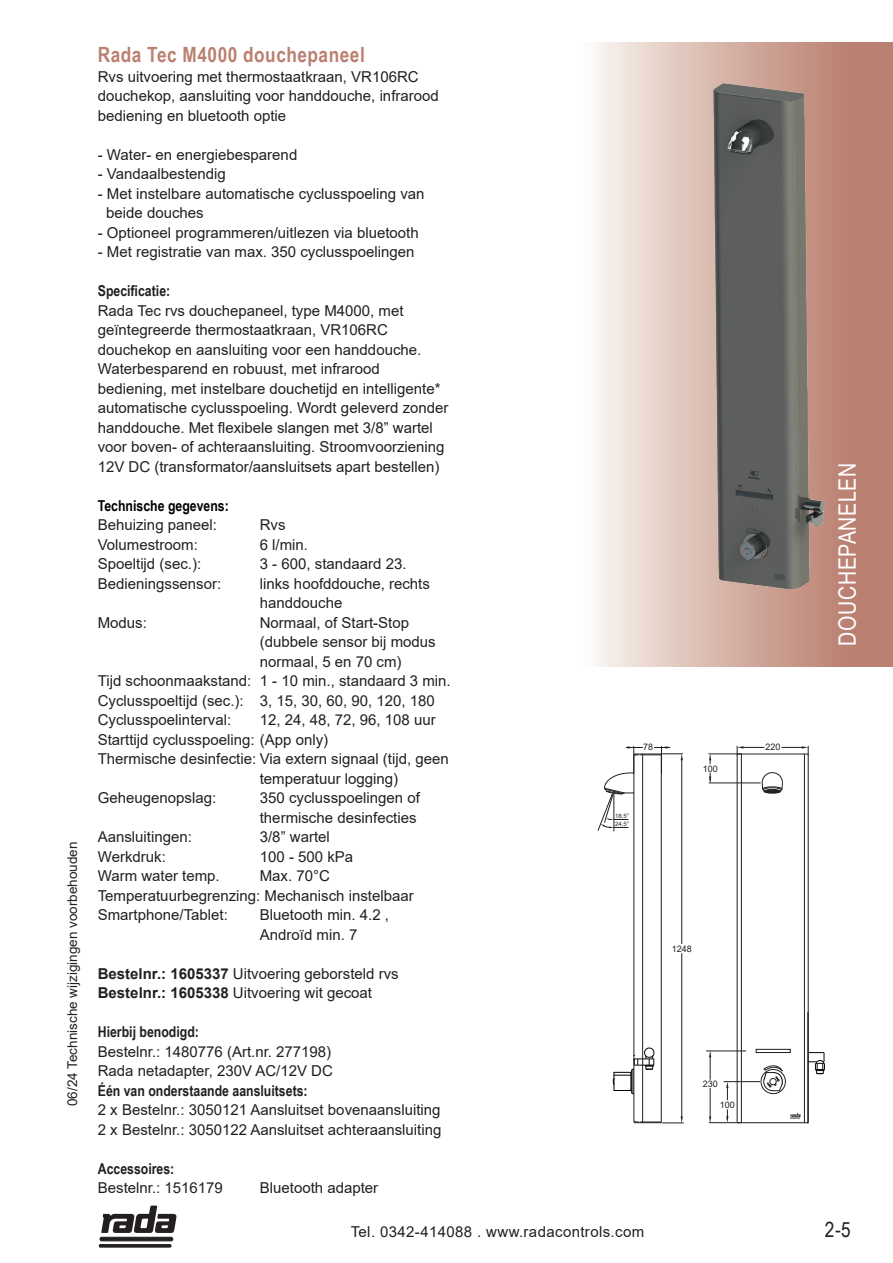
<style>
.page{position:relative;width:893px;height:1263px;background:#fff}
.page>*{position:absolute;margin:0;border:0;box-sizing:border-box;transform-origin:0 0}
.t1{font:24px "Arial Narrow";letter-spacing:.025em;color:#fff}
.t2{font:700 21px "Arial Narrow";letter-spacing:.025em;color:#ba8071}
.t3{font:21px "Arial Narrow";color:#231f20}
.t4{font:15px/19.5px "Arial";color:#231f20}
.t5{font:700 15px "Arial Narrow";color:#231f20}
.t6{font:15px "Arial";letter-spacing:.025em;color:#231f20}
.t7{font:700 15px "Arial Narrow";color:#000}
.t8{font:13.5px "Arial";color:#231f20}
.t9{font:9px "Arial";color:#231f20}
.t10{font:7.5px "Myriad Pro";color:#231f20}
.t11{font:6px/8.1px "Arial";color:#231f20}
.s1{font-weight:700}
</style>
<div class="page">
<svg style="left:595px;top:43px;width:298px;height:623px;background:#d7b5ab"></svg>
<div style="left:100px;top:1237px;width:73px;height:4px;background:#2c2829;border:1px solid #231f20;border-radius:2px"></div>
<hr style="left:99px;top:1244px;width:73px;height:3px;background:#231f20;border-radius:2px">
<svg style="left:101px;top:1205px;width:75px;height:28px"></svg>
<hr style="left:738px;top:754px;width:69px;height:1px;background:#231f20">
<hr style="left:737px;top:755px;width:1px;height:367px;background:#231f20">
<hr style="left:808px;top:755px;width:1px;height:367px;background:#231f20">
<hr style="left:738px;top:1122px;width:69px;height:1px;background:#231f20">
<hr style="left:741px;top:754px;width:1px;height:369px;background:#231f20">
<hr style="left:804px;top:754px;width:1px;height:369px;background:#231f20">
<hr style="left:634px;top:755px;width:1px;height:367px;background:#231f20">
<hr style="left:661px;top:754px;width:1px;height:369px;background:#231f20">
<hr style="left:642px;top:754px;width:1px;height:369px;background:#231f20">
<svg style="left:761px;top:772px;width:22px;height:21px"></svg>
<svg style="left:737px;top:746px;width:27px;height:10px"></svg>
<svg style="left:782px;top:746px;width:27px;height:10px"></svg>
<svg style="left:709px;top:755px;width:2px;height:9px"></svg>
<hr style="left:709px;top:754px;width:32px;height:1px;background:#231f20">
<hr style="left:709px;top:783px;width:52px;height:1px;background:#231f20">
<svg style="left:709px;top:773px;width:2px;height:10px"></svg>
<hr style="left:723px;top:1081px;width:37px;height:1px;background:#231f20">
<hr style="left:706px;top:1051px;width:40px;height:1px;background:#231f20">
<hr style="left:709px;top:1122px;width:32px;height:1px;background:#231f20">
<svg style="left:726px;top:1082px;width:2px;height:18px"></svg>
<svg style="left:726px;top:1109px;width:2px;height:13px"></svg>
<svg style="left:709px;top:1051px;width:2px;height:29px"></svg>
<hr style="left:710px;top:1088px;width:1px;height:30px;background:#231f20">
<svg style="left:709px;top:1116px;width:2px;height:7px"></svg>
<hr style="left:681px;top:759px;width:1px;height:185px;background:#231f20">
<hr style="left:681px;top:953px;width:1px;height:165px;background:#231f20">
<svg style="left:633px;top:1116px;width:51px;height:8px"></svg>
<div style="left:761px;top:1069px;width:24px;height:25px;border:1px solid #231f20;border-radius:50%"></div>
<svg style="left:790px;top:1113px;width:11px;height:6px"></svg>
<svg style="left:598px;top:746px;width:85px;height:85px"></svg>
<div style="left:756px;top:1049px;width:34px;height:4px;border:1px solid #231f20"></div>
<svg style="left:762px;top:1065px;width:21px;height:26px"></svg>
<hr style="left:808px;top:1012px;width:1px;height:111px;background:#06080c">
<svg style="left:808px;top:1052px;width:17px;height:22px"></svg>
<svg style="left:612px;top:1048px;width:42px;height:46px"></svg>
<img style="left:713px;top:81px;width:112px;height:508px">
<p class="t8" style="left:63px;top:1106px;width:266px;rotate:-90deg">06/24 Technische wijzigingen voorbehouden</p>
<h2 class="t2" style="left:98px;top:39px;width:268px">Rada Tec M4000 douchepaneel</h2>
<p class="t4" style="left:98px;top:66px;width:343px">Rvs uitvoering met thermostaatkraan, VR106RC douchekop, aansluiting voor handdouche, infrarood bediening en bluetooth optie</p>
<p class="t4" style="left:98px;top:144px;width:201px">- Water- en energiebesparend</p>
<p class="t4" style="left:98px;top:164px;width:130px">- Vandaalbestendig</p>
<p class="t4" style="left:106px;top:183px;width:320px;text-indent:-8px">- Met instelbare automatische cyclusspoeling van beide douches</p>
<p class="t4" style="left:98px;top:222px;width:322px">- Optioneel programmeren/uitlezen via bluetooth</p>
<p class="t4" style="left:98px;top:242px;width:318px">- Met registratie van max. 350 cyclusspoelingen</p>
<p class="t5" style="left:98px;top:279px;width:74px">Specificatie:</p>
<p class="t4" style="left:98px;top:300px;width:352px">Rada Tec rvs douchepaneel, type M4000, met geïntegreerde thermostaatkraan, VR106RC douchekop en aansluiting voor een handdouche.<br>Waterbesparend en robuust, met infrarood bediening, met instelbare douchetijd en intelligente* automatische cyclusspoeling. Wordt geleverd zonder handdouche. Met flexibele slangen met 3/8” wartel voor boven- of achteraansluiting. Stroomvoorziening 12V DC (transformator/aansluitsets apart bestellen)</p>
<p class="t7" style="left:98px;top:494px;width:133px">Technische gegevens:</p>
<p class="t4" style="left:98px;top:515px;width:121px">Behuizing paneel:</p>
<p class="t4" style="left:260px;top:515px;width:27px">Rvs</p>
<p class="t4" style="left:98px;top:534px;width:102px">Volumestroom:</p>
<p class="t4" style="left:260px;top:534px;width:50px">6 l/min.</p>
<p class="t4" style="left:98px;top:554px;width:105px">Spoeltijd (sec.):</p>
<p class="t4" style="left:260px;top:554px;width:148px">3 - 600, standaard 23.</p>
<p class="t4" style="left:98px;top:573px;width:125px">Bedieningssensor:</p>
<p class="t4" style="left:260px;top:573px;width:172px">links hoofddouche, rechts handdouche</p>
<p class="t4" style="left:98px;top:612px;width:51px">Modus:</p>
<p class="t4" style="left:260px;top:612px;width:151px">Normaal, of Start-Stop</p>
<p class="t4" style="left:260px;top:632px;width:177px">(dubbele sensor bij modus</p>
<p class="t4" style="left:260px;top:651px;width:143px">normaal, 5 en 70 cm)</p>
<p class="t4" style="left:98px;top:671px;width:354px">Tijd schoonmaakstand: 1 - 10 min., standaard 3 min.</p>
<p class="t4" style="left:98px;top:690px;width:339px">Cyclusspoeltijd (sec.): 3, 15, 30, 60, 90, 120, 180</p>
<p class="t4" style="left:98px;top:710px;width:135px">Cyclusspoelinterval:</p>
<p class="t4" style="left:260px;top:710px;width:177px">12, 24, 48, 72, 96, 108 uur</p>
<p class="t4" style="left:98px;top:729px;width:232px">Starttijd cyclusspoeling: (App only)</p>
<p class="t4" style="left:98px;top:749px;width:352px">Thermische desinfectie: Via extern signaal (tijd, geen</p>
<p class="t4" style="left:260px;top:768px;width:140px">temperatuur logging)</p>
<p class="t4" style="left:98px;top:788px;width:120px">Geheugenopslag:</p>
<p class="t4" style="left:260px;top:788px;width:162px">350 cyclusspoelingen of thermische desinfecties</p>
<p class="t4" style="left:98px;top:827px;width:96px">Aansluitingen:</p>
<p class="t4" style="left:260px;top:827px;width:72px">3/8” wartel</p>
<p class="t4" style="left:98px;top:846px;width:70px">Werkdruk:</p>
<p class="t4" style="left:260px;top:846px;width:95px">100 - 500 kPa</p>
<p class="t4" style="left:98px;top:866px;width:123px">Warm water temp.</p>
<p class="t4" style="left:98px;top:866px;width:317px;text-indent:162px">Max. 70°C<br>Temperatuurbegrenzing: Mechanisch instelbaar<br>Smartphone/Tablet:</p>
<p class="t4" style="left:260px;top:905px;width:131px">Bluetooth min. 4.2 ,<br>Androïd min. 7</p>
<p class="t4" style="left:98px;top:963px;width:302px"><span class="s1">Bestelnr.: 1605337</span> Uitvoering geborsteld rvs<br><span class="s1">Bestelnr.: 1605338</span> Uitvoering wit gecoat</p>
<p class="t5" style="left:98px;top:1020px;width:103px">Hierbij benodigd:</p>
<p class="t4" style="left:98px;top:1041px;width:237px">Bestelnr.: 1480776 (Art.nr. 277198)<br>Rada netadapter, 230V AC/12V DC</p>
<p class="t5" style="left:98px;top:1079px;width:211px">Één van onderstaande aansluitsets:</p>
<p class="t4" style="left:98px;top:1100px;width:345px">2 x Bestelnr.: 3050121 Aansluitset bovenaansluiting<br>2 x Bestelnr.: 3050122 Aansluitset achteraansluiting</p>
<p class="t5" style="left:98px;top:1157px;width:78px">Accessoires:</p>
<p class="t4" style="left:98px;top:1178px;width:127px">Bestelnr.: 1516179</p>
<p class="t4" style="left:260px;top:1178px;width:120px">Bluetooth adapter</p>
<p class="t9" style="left:643px;top:741px;width:12px">78</p>
<p class="t11" style="left:615px;top:812px;width:16px">18,5°<br>24,5°</p>
<p class="t9" style="left:703px;top:762px;width:17px">100</p>
<p class="t9" style="left:672px;top:942px;width:22px">1248</p>
<p class="t9" style="left:765px;top:741px;width:17px">220</p>
<p class="t9" style="left:703px;top:1078px;width:17px">230</p>
<p class="t9" style="left:720px;top:1099px;width:17px">100</p>
<h1 class="t1" style="left:830px;top:645px;width:184px;rotate:-90deg">DOUCHEPANELEN</h1>
<p class="t6" style="left:351px;top:1222px;width:295px">Tel. 0342-414088 . www.radacontrols.com</p>
<h2 class="t3" style="left:825px;top:1215px;width:27px">2-5</h2>
<p class="t10" style="left:511px;top:1229px;width:71px">Telefon: 06103-98 04 0</p>
</div>
